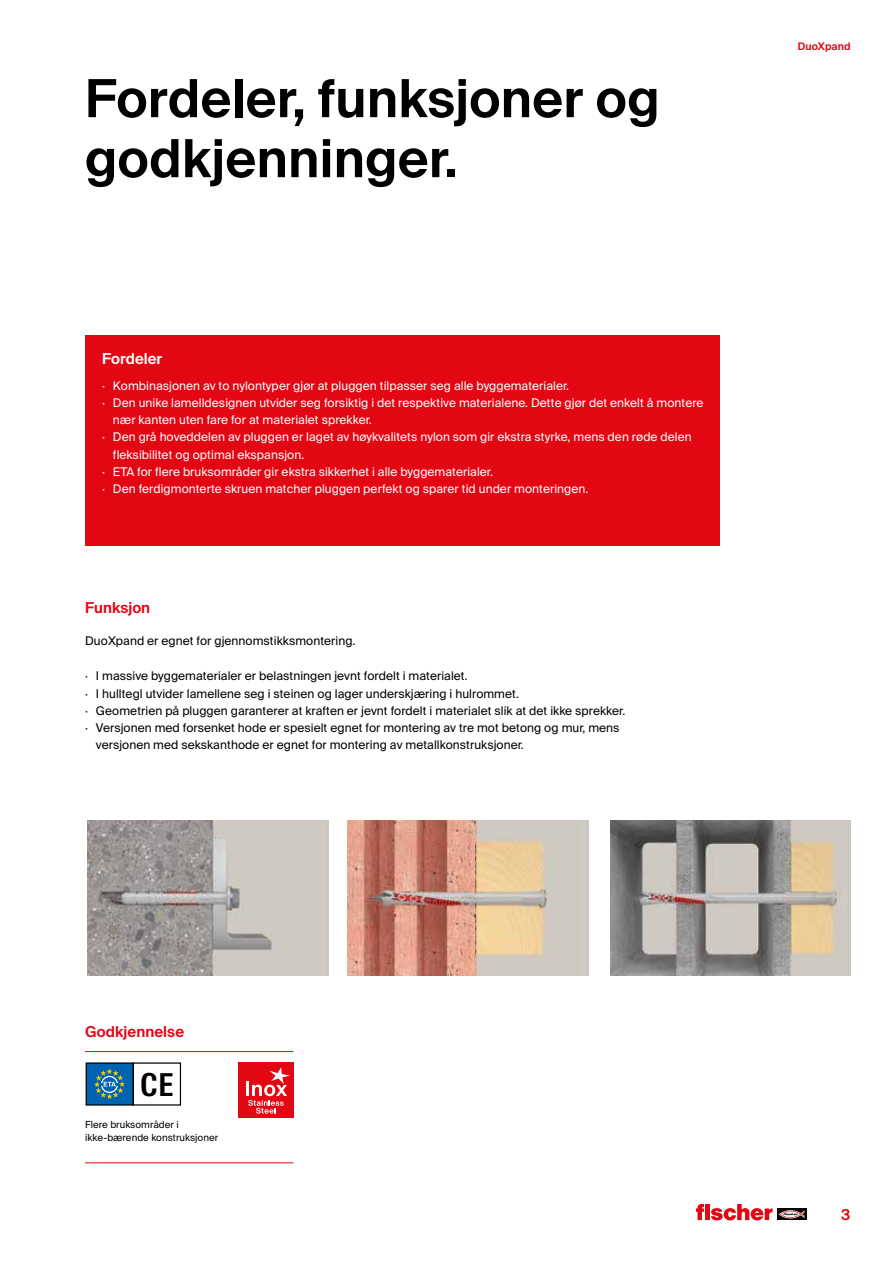
<style>
.page{position:relative;width:893px;height:1263px;background:#fff}
.page>*{position:absolute;margin:0;border:0;box-sizing:border-box;transform-origin:0 0}
.t1{font:600 52.5px/60px "fischerstrong";letter-spacing:.005em;color:#000}
.t2{font:600 31.5px "fischerstrong Cond";color:#000}
.t3{font:600 15px "fischerstrong";letter-spacing:.005em;color:#e30613}
.t4{font:600 15px "fischerstrong";color:#fff}
.t5{font:12px "fischerstrong";letter-spacing:.005em;color:#fff}
.t6{font:12px "fischerstrong";letter-spacing:.005em;color:#000}
.t7{font:600 10.5px "fischerstrong";letter-spacing:.005em;color:#e30613}
.t8{font:9.75px/13.5px "fischerstrong";letter-spacing:.005em;color:#000}
</style>
<div class="page">
<svg style="left:777px;top:1208px;width:29px;height:12px"></svg>
<svg style="left:779px;top:1210px;width:25px;height:8px"></svg>
<svg style="left:696px;top:1204px;width:77px;height:16px"></svg>
<div style="left:238px;top:1062px;width:56px;height:56px;background:#e30613"></div>
<hr style="left:246px;top:1081px;width:3px;height:15px;background:#fff">
<svg style="left:248px;top:1067px;width:42px;height:47px"></svg>
<div style="left:85px;top:335px;width:634px;height:211px;background:#e30613"></div>
<hr style="left:85px;top:1051px;width:208px;height:1px;background:#e30613">
<hr style="left:85px;top:1162px;width:208px;height:1px;background:#e30613">
<div style="left:86px;top:1063px;width:47px;height:42px;background:#0063af"></div>
<svg style="left:94px;top:1068px;width:31px;height:31px"></svg>
<div style="left:86px;top:1062px;width:48px;height:43px;border:1px solid #000"></div>
<div style="left:133px;top:1062px;width:48px;height:43px;border:1px solid #000"></div>
<img style="left:88px;top:820px;width:240px;height:155px">
<img style="left:347px;top:820px;width:241px;height:155px">
<img style="left:610px;top:820px;width:241px;height:155px">
<h1 class="t1" style="left:85px;top:69px;width:576px">Fordeler, funksjoner og godkjenninger.</h1>
<p class="t4" style="left:102px;top:350px;width:61px">Fordeler</p>
<p class="t5" style="left:102px;top:378px;width:468px">· Kombinasjonen av to nylontyper gjør at pluggen tilpasser seg alle byggematerialer.</p>
<p class="t5" style="left:102px;top:396px;width:603px">· Den unike lamelldesignen utvider seg forsiktig i det respektive materialene. Dette gjør det enkelt å montere</p>
<p class="t5" style="left:113px;top:413px;width:260px">nær kanten uten fare for at materialet sprekker.</p>
<p class="t5" style="left:102px;top:430px;width:591px">· Den grå hoveddelen av pluggen er laget av høykvalitets nylon som gir ekstra styrke, mens den røde delen</p>
<p class="t5" style="left:113px;top:447px;width:193px">fleksibilitet og optimal ekspansjon.</p>
<p class="t5" style="left:102px;top:465px;width:392px">· ETA for flere bruksområder gir ekstra sikkerhet i alle byggematerialer.</p>
<p class="t5" style="left:102px;top:482px;width:488px">· Den ferdigmonterte skruen matcher pluggen perfekt og sparer tid under monteringen.</p>
<p class="t3" style="left:85px;top:599px;width:66px">Funksjon</p>
<p class="t6" style="left:85px;top:634px;width:272px">DuoXpand er egnet for gjennomstikksmontering.</p>
<p class="t6" style="left:85px;top:669px;width:384px">· I massive byggematerialer er belastningen jevnt fordelt i materialet.</p>
<p class="t6" style="left:85px;top:686px;width:435px">· I hulltegl utvider lamellene seg i steinen og lager underskjæring i hulrommet.</p>
<p class="t6" style="left:85px;top:704px;width:541px">· Geometrien på pluggen garanterer at kraften er jevnt fordelt i materialet slik at det ikke sprekker.</p>
<p class="t6" style="left:85px;top:721px;width:536px">· Versjonen med forsenket hode er spesielt egnet for montering av tre mot betong og mur, mens</p>
<p class="t6" style="left:96px;top:738px;width:429px">versjonen med sekskanthode er egnet for montering av metallkonstruksjoner.</p>
<p class="t7" style="left:798px;top:41px;width:54px">DuoXpand</p>
<p class="t3" style="left:85px;top:1022px;width:101px">Godkjennelse</p>
<h2 class="t2" style="left:141px;top:1066px;width:34px">CE</h2>
<p class="t8" style="left:85px;top:1117px;width:134px">Flere bruksområder i ikke-bærende konstruksjoner</p>
<p class="t3" style="left:841px;top:1206px;width:11px">3</p>
</div>
